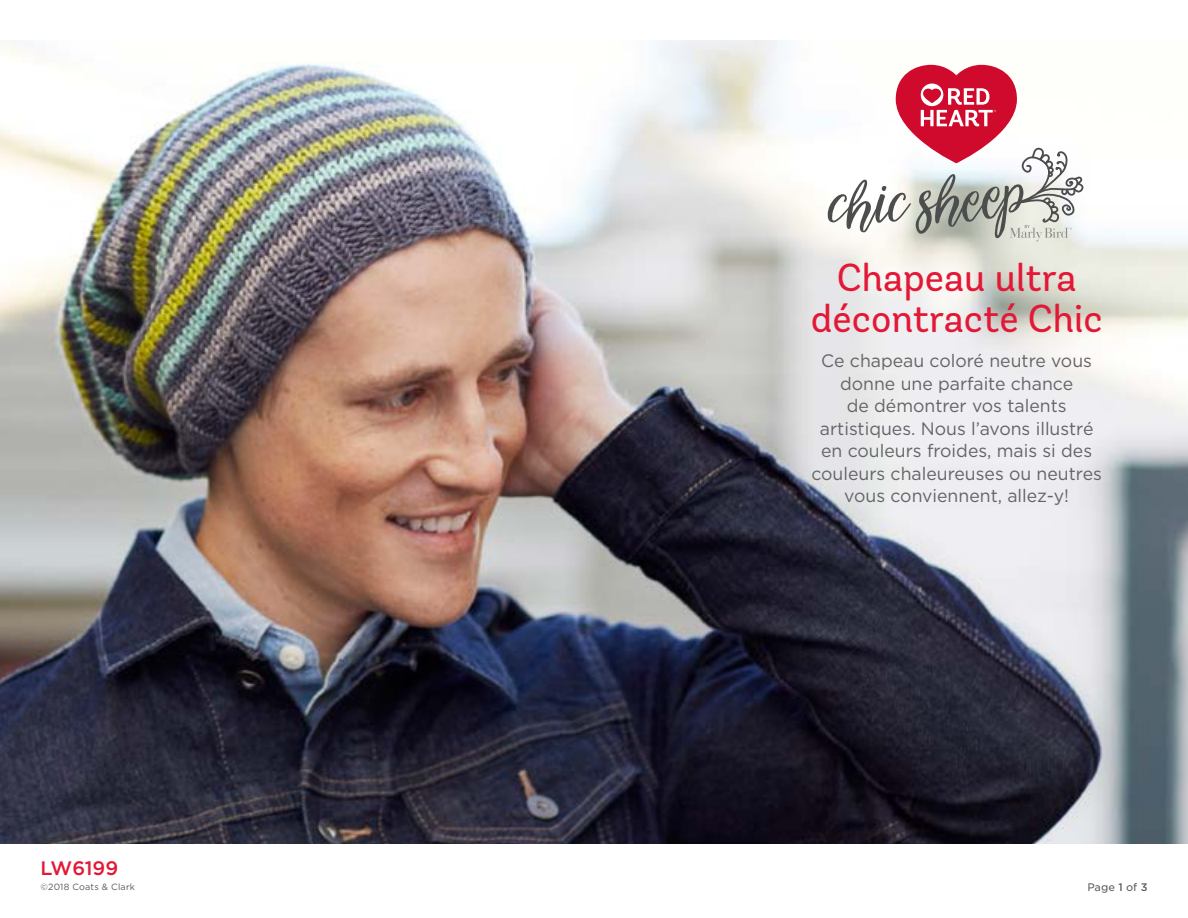
<style>
.page{position:relative;width:1188px;height:918px;background:#fff}
.page>*{position:absolute;margin:0;border:0;box-sizing:border-box;transform-origin:0 0}
.t1{font:39px/41.2px "Andes Rounded";color:#e31837;text-align:center}
.t2{font:500 19.5px "Gotham";color:#e31837}
.t3{font:18px/22.5px "Gotham";color:#636466;text-align:center}
.t4{font:10.5px "Gotham S Sm";color:#58595b}
.t5{font:9px "Gotham";letter-spacing:.02em;color:#58595b}
.s1{font-weight:500}
</style>
<div class="page">
<img style="left:0;top:40px;width:1188px;height:804px">
<svg style="left:828px;top:65px;width:259px;height:176px"></svg>
<p class="t2" style="left:40px;top:855px;width:79px">LW6199</p>
<h1 class="t1" style="left:811px;top:257px;width:293px">Chapeau ultra décontracté Chic</h1>
<p class="t3" style="left:811px;top:349px;width:292px">Ce chapeau coloré neutre vous donne une parfaite chance<br>de démontrer vos talents artistiques. Nous l’avons illustré en couleurs froides, mais si des couleurs chaleureuses ou neutres vous conviennent, allez-y!</p>
<p class="t5" style="left:40px;top:882px;width:96px">©2018 Coats &amp; Clark</p>
<p class="t4" style="left:1087px;top:880px;width:62px">Page <span class="s1">1</span> of <span class="s1">3</span></p>
</div>
